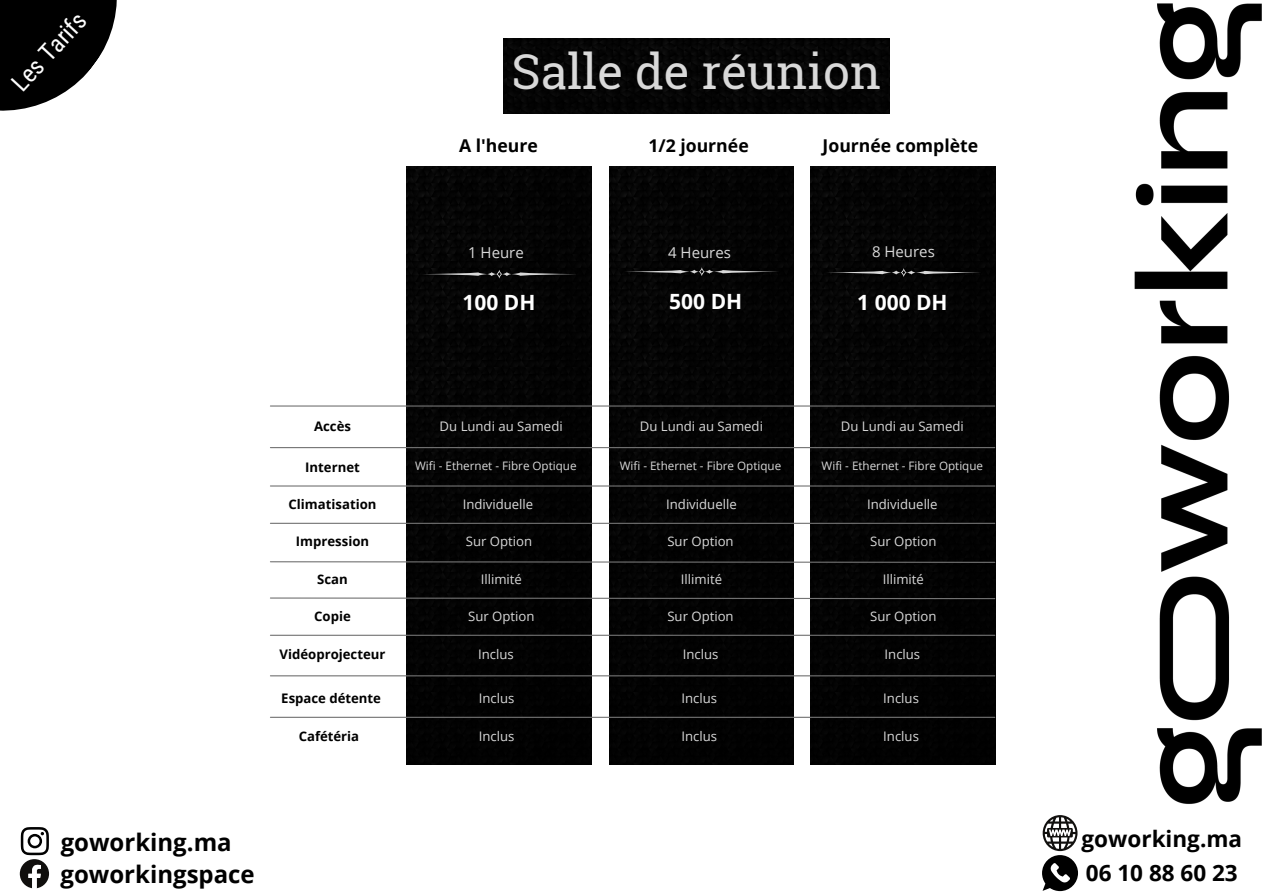
<style>
.page{position:relative;width:1263px;height:894px;background:#fff}
.page>*{position:absolute;margin:0;border:0;box-sizing:border-box;transform-origin:0 0}
.t1{font:48px "Roboto Slab";color:#d9d9d9}
.t2{font:24.6px "Roboto Condensed";color:#fff}
.t3{font:700 24px "Open Sans";color:#000}
.t4{font:700 22.5px "Open Sans";color:#000}
.t5{font:700 21px "Open Sans";color:#fff}
.t6{font:700 17.7px "Open Sans";color:#000}
.t7{font:15px "Open Sans";color:#d9d9d9}
.t8{font:13.2px "Open Sans";color:#d9d9d9}
.t9{font:700 13.2px "Open Sans";color:#000}
.t10{font:11.7px "Open Sans";color:#d9d9d9}
</style>
<div class="page">
<div style="left:407px;top:166px;width:184px;height:598px;background:#030303"></div>
<svg style="left:422px;top:269px;width:155px;height:9px"></svg>
<div style="left:609px;top:166px;width:184px;height:598px;background:#030303"></div>
<svg style="left:624px;top:267px;width:155px;height:9px"></svg>
<div style="left:811px;top:166px;width:184px;height:598px;background:#030303"></div>
<svg style="left:826px;top:268px;width:155px;height:9px"></svg>
<hr style="left:270px;top:405px;width:725px;height:1px;background:#737373">
<hr style="left:270px;top:447px;width:725px;height:1px;background:#737373">
<hr style="left:270px;top:485px;width:725px;height:1px;background:#737373">
<hr style="left:270px;top:522px;width:725px;height:1px;background:#737373">
<svg style="left:270px;top:560px;width:726px;height:3px;background:#515151"></svg>
<svg style="left:270px;top:596px;width:726px;height:3px;background:#505050"></svg>
<hr style="left:270px;top:634px;width:725px;height:1px;background:#737373">
<hr style="left:270px;top:675px;width:725px;height:1px;background:#737373">
<svg style="left:0;top:0;width:117px;height:111px"></svg>
<svg style="left:20px;top:827px;width:29px;height:61px"></svg>
<div style="left:503px;top:38px;width:386px;height:76px;background:#050505"></div>
<hr style="left:270px;top:716px;width:725px;height:1px;background:#737373">
<img style="left:1134px;top:3px;width:128px;height:800px">
<svg style="left:1042px;top:815px;width:36px;height:75px"></svg>
<p class="t2" style="left:6px;top:77px;width:98px;rotate:-47deg">Les Tarifs</p>
<p class="t1" style="left:512px;top:38px;width:371px">Salle de réunion</p>
<p class="t6" style="left:459px;top:133px;width:80px">A l'heure</p>
<p class="t7" style="left:468px;top:242px;width:57px">1 Heure</p>
<p class="t5" style="left:463px;top:288px;width:74px">100 DH</p>
<p class="t6" style="left:648px;top:133px;width:102px">1/2 journée</p>
<p class="t7" style="left:668px;top:242px;width:64px">4 Heures</p>
<p class="t5" style="left:669px;top:287px;width:74px">500 DH</p>
<p class="t6" style="left:823px;top:133px;width:157px">Journée complète</p>
<p class="t7" style="left:872px;top:241px;width:64px">8 Heures</p>
<p class="t5" style="left:857px;top:287px;width:92px">1 000 DH</p>
<p class="t9" style="left:314px;top:417px;width:38px">Accès</p>
<p class="t9" style="left:305px;top:457px;width:56px">Internet</p>
<p class="t9" style="left:289px;top:495px;width:89px">Climatisation</p>
<p class="t9" style="left:296px;top:532px;width:75px">Impression</p>
<p class="t9" style="left:317px;top:569px;width:32px">Scan</p>
<p class="t9" style="left:314px;top:606px;width:38px">Copie</p>
<p class="t8" style="left:440px;top:417px;width:125px">Du Lundi au Samedi</p>
<p class="t8" style="left:640px;top:417px;width:125px">Du Lundi au Samedi</p>
<p class="t8" style="left:841px;top:417px;width:125px">Du Lundi au Samedi</p>
<p class="t10" style="left:415px;top:458px;width:163px">Wifi - Ethernet - Fibre Optique</p>
<p class="t10" style="left:620px;top:458px;width:163px">Wifi - Ethernet - Fibre Optique</p>
<p class="t8" style="left:463px;top:495px;width:72px">Individuelle</p>
<p class="t8" style="left:666px;top:495px;width:72px">Individuelle</p>
<p class="t8" style="left:667px;top:532px;width:68px">Sur Option</p>
<p class="t8" style="left:870px;top:532px;width:68px">Sur Option</p>
<p class="t10" style="left:822px;top:458px;width:163px">Wifi - Ethernet - Fibre Optique</p>
<p class="t8" style="left:867px;top:495px;width:72px">Individuelle</p>
<p class="t8" style="left:466px;top:532px;width:68px">Sur Option</p>
<p class="t8" style="left:481px;top:569px;width:43px">Illimité</p>
<p class="t8" style="left:468px;top:606px;width:68px">Sur Option</p>
<p class="t8" style="left:681px;top:569px;width:43px">Illimité</p>
<p class="t8" style="left:883px;top:569px;width:43px">Illimité</p>
<p class="t8" style="left:667px;top:606px;width:68px">Sur Option</p>
<p class="t8" style="left:870px;top:606px;width:68px">Sur Option</p>
<p class="t9" style="left:280px;top:645px;width:107px">Vidéoprojecteur</p>
<p class="t8" style="left:478px;top:645px;width:37px">Inclus</p>
<p class="t8" style="left:683px;top:645px;width:37px">Inclus</p>
<p class="t8" style="left:885px;top:645px;width:37px">Inclus</p>
<p class="t9" style="left:281px;top:689px;width:101px">Espace détente</p>
<p class="t9" style="left:299px;top:726px;width:62px">Cafétéria</p>
<p class="t8" style="left:479px;top:689px;width:37px">Inclus</p>
<p class="t8" style="left:479px;top:726px;width:37px">Inclus</p>
<p class="t8" style="left:681px;top:689px;width:37px">Inclus</p>
<p class="t8" style="left:681px;top:726px;width:37px">Inclus</p>
<p class="t8" style="left:883px;top:689px;width:37px">Inclus</p>
<p class="t8" style="left:883px;top:726px;width:37px">Inclus</p>
<p class="t3" style="left:61px;top:824px;width:173px">goworking.ma</p>
<p class="t3" style="left:61px;top:856px;width:196px">goworkingspace</p>
<p class="t4" style="left:1081px;top:822px;width:162px">goworking.ma</p>
<p class="t4" style="left:1086px;top:856px;width:153px">06 10 88 60 23</p>
</div>
